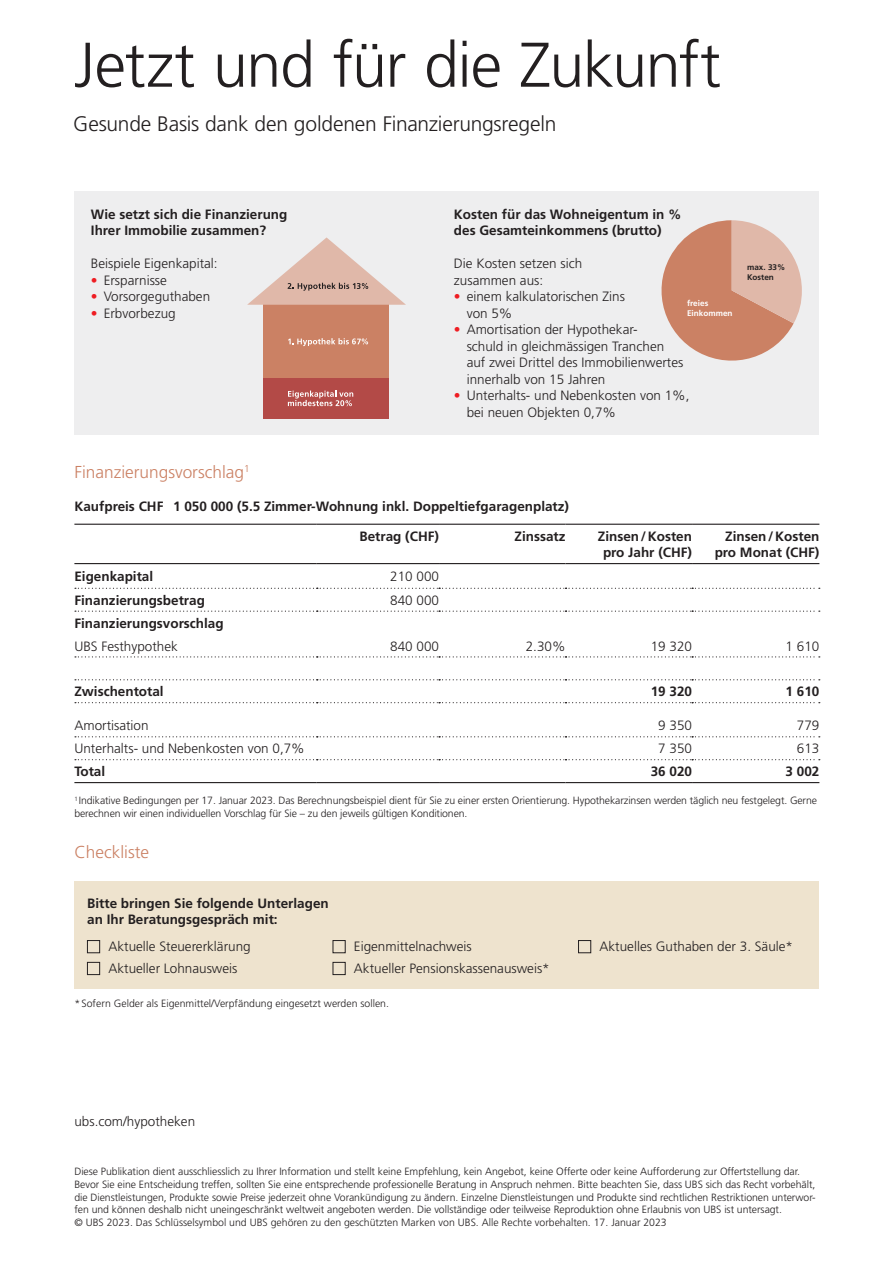
<style>
.page{position:relative;width:893px;height:1263px;background:#fff}
.page>*{position:absolute;margin:0;border:0;box-sizing:border-box;transform-origin:0 0}
.t1{font:300 63px "Frutiger LT Std";letter-spacing:-.025em;color:#231f20}
.t2{font:300 21px "Frutiger LT Std";letter-spacing:-.01em;color:#231f20}
.t3{font:300 17.25px "Frutiger LT Std";color:#cb8164}
.t4{font:300 13.5px/16.5px "Frutiger LT Std";color:#231f20}
.t5{font:700 13.5px/16.5px "Frutiger LT Std";color:#231f20}
.t6{font:300 10.5px/12.6px "Frutiger LT Std";letter-spacing:-.005em;color:#231f20}
.t7{font:300 8.25px/9.9px "Frutiger 45";color:#fff}
.t8{font:300 8.25px/9.9px "Frutiger 45";color:#231f20}
.s1{color:#ee1d23}
</style>
<div class="page">
<div style="left:74px;top:191px;width:745px;height:244px;background:#eeeeef"></div>
<div style="left:264px;top:378px;width:125px;height:40px;background:#b34a47"></div>
<div style="left:264px;top:304px;width:125px;height:74px;background:#cb8164"></div>
<svg style="left:288px;top:391px;width:65px;height:15px"></svg>
<svg style="left:247px;top:237px;width:159px;height:68px"></svg>
<svg style="left:288px;top:338px;width:80px;height:8px"></svg>
<svg style="left:661px;top:220px;width:141px;height:141px"></svg>
<svg style="left:75px;top:588px;width:745px;height:1px"></svg>
<svg style="left:75px;top:611px;width:745px;height:1px"></svg>
<svg style="left:75px;top:656px;width:745px;height:1px"></svg>
<svg style="left:75px;top:679px;width:745px;height:1px"></svg>
<svg style="left:75px;top:702px;width:745px;height:1px"></svg>
<hr style="left:74px;top:563px;width:243px;height:1px;background:#231f20">
<hr style="left:317px;top:563px;width:122px;height:1px;background:#231f20">
<hr style="left:439px;top:563px;width:127px;height:1px;background:#231f20">
<hr style="left:566px;top:563px;width:126px;height:1px;background:#231f20">
<hr style="left:692px;top:563px;width:127px;height:1px;background:#231f20">
<svg style="left:75px;top:736px;width:745px;height:1px"></svg>
<svg style="left:75px;top:759px;width:745px;height:1px"></svg>
<hr style="left:74px;top:782px;width:243px;height:1px;background:#231f20">
<hr style="left:317px;top:782px;width:122px;height:1px;background:#231f20">
<hr style="left:439px;top:782px;width:127px;height:1px;background:#231f20">
<hr style="left:566px;top:782px;width:126px;height:1px;background:#231f20">
<hr style="left:692px;top:782px;width:127px;height:1px;background:#231f20">
<hr style="left:74px;top:524px;width:243px;height:1px;background:#231f20">
<hr style="left:317px;top:524px;width:122px;height:1px;background:#231f20">
<hr style="left:439px;top:524px;width:127px;height:1px;background:#231f20">
<hr style="left:566px;top:524px;width:126px;height:1px;background:#231f20">
<hr style="left:692px;top:524px;width:127px;height:1px;background:#231f20">
<div style="left:74px;top:881px;width:745px;height:107px;background:#eee3ce"></div>
<div style="left:87px;top:940px;width:13px;height:13px;border:1px solid #231f20"></div>
<div style="left:87px;top:962px;width:13px;height:13px;border:1px solid #231f20"></div>
<div style="left:333px;top:940px;width:12px;height:13px;border:1px solid #231f20"></div>
<div style="left:333px;top:962px;width:12px;height:13px;border:1px solid #231f20"></div>
<div style="left:578px;top:940px;width:13px;height:13px;border:1px solid #231f20"></div>
<h1 class="t1" style="left:74px;top:29px;width:648px">Jetzt und für die Zukunft</h1>
<h2 class="t2" style="left:73px;top:112px;width:485px">Gesunde Basis dank den goldenen Finanzierungsregeln</h2>
<p class="t5" style="left:91px;top:206px;width:198px">Wie setzt sich die Finanzierung<br>Ihrer Immobilie zusammen?</p>
<p class="t4" style="left:91px;top:255px;width:128px">Beispiele Eigenkapital:</p>
<p class="t4" style="left:91px;top:272px;width:78px"><span class="s1">•</span> Ersparnisse</p>
<p class="t4" style="left:91px;top:288px;width:121px"><span class="s1">•</span> Vorsorgeguthaben</p>
<p class="t4" style="left:91px;top:305px;width:86px"><span class="s1">•</span> Erbvorbezug</p>
<p class="t5" style="left:454px;top:206px;width:229px">Kosten für das Wohneigentum in % des Gesamteinkommens (brutto)</p>
<p class="t4" style="left:454px;top:255px;width:130px">Die Kosten setzen sich zusammen aus:</p>
<p class="t4" style="left:467px;top:288px;width:160px;text-indent:-13px"><span class="s1">•</span> einem kalkulatorischen Zins von 5%</p>
<p class="t4" style="left:467px;top:321px;width:218px;text-indent:-13px"><span class="s1">•</span> Amortisation der Hypothekar-<br>schuld in gleichmässigen Tranchen auf zwei Drittel des Immobilienwertes innerhalb von 15 Jahren</p>
<p class="t4" style="left:467px;top:387px;width:224px;text-indent:-13px"><span class="s1">•</span> Unterhalts- und Nebenkosten von 1%, bei neuen Objekten 0,7%</p>
<p class="t7" style="left:687px;top:298px;width:47px">freies<br>Einkommen</p>
<p class="t8" style="left:747px;top:262px;width:40px">max. 33%<br>Kosten</p>
<h3 class="t3" style="left:74px;top:462px;width:177px">Finanzierungsvorschlag<sup>1</sup></h3>
<p class="t5" style="left:74px;top:498px;width:91px">Kaufpreis CHF</p>
<p class="t5" style="left:360px;top:492px;width:211px;line-height:29.7px;text-indent:-186px">1 050 000 (5.5 Zimmer-Wohnung inkl. Doppeltiefgaragenplatz)<br>Betrag (CHF)</p>
<p class="t5" style="left:515px;top:528px;width:53px">Zinssatz</p>
<p class="t5" style="left:598px;top:528px;width:96px;text-align:center">Zinsen/Kosten pro Jahr (CHF)</p>
<p class="t5" style="left:715px;top:528px;width:106px;text-align:right">Zinsen/Kosten pro Monat (CHF)</p>
<p class="t5" style="left:74px;top:568px;width:80px">Eigenkapital</p>
<p class="t4" style="left:390px;top:568px;width:50px">210 000</p>
<p class="t5" style="left:74px;top:592px;width:132px">Finanzierungsbetrag</p>
<p class="t4" style="left:390px;top:592px;width:50px">840 000</p>
<p class="t5" style="left:74px;top:615px;width:151px">Finanzierungsvorschlag</p>
<p class="t4" style="left:74px;top:638px;width:105px">UBS Festhypothek</p>
<p class="t4" style="left:390px;top:638px;width:50px">840 000</p>
<p class="t4" style="left:526px;top:638px;width:41px">2.30%</p>
<p class="t4" style="left:651px;top:638px;width:43px">19 320</p>
<p class="t4" style="left:786px;top:638px;width:35px">1 610</p>
<p class="t5" style="left:74px;top:683px;width:91px">Zwischentotal</p>
<p class="t5" style="left:651px;top:683px;width:43px">19 320</p>
<p class="t5" style="left:786px;top:683px;width:35px">1 610</p>
<p class="t4" style="left:74px;top:718px;width:76px">Amortisation</p>
<p class="t4" style="left:658px;top:718px;width:35px">9 350</p>
<p class="t4" style="left:797px;top:718px;width:24px">779</p>
<p class="t4" style="left:74px;top:741px;width:232px">Unterhalts- und Nebenkosten von 0,7%</p>
<p class="t4" style="left:658px;top:741px;width:35px">7 350</p>
<p class="t4" style="left:797px;top:741px;width:24px">613</p>
<p class="t5" style="left:74px;top:763px;width:32px">Total</p>
<p class="t5" style="left:651px;top:763px;width:43px">36 020</p>
<p class="t5" style="left:786px;top:763px;width:35px">3 002</p>
<p class="t6" style="left:74px;top:794px;width:744px"><sup>1</sup> Indikative Bedingungen per 17. Januar 2023. Das Berechnungsbeispiel dient für Sie zu einer ersten Orientierung. Hypothekarzinsen werden täglich neu festgelegt. Gerne berechnen wir einen individuellen Vorschlag für Sie – zu den jeweils gültigen Konditionen.</p>
<h3 class="t3" style="left:74px;top:842px;width:76px">Checkliste</h3>
<p class="t5" style="left:87px;top:895px;width:243px">Bitte bringen Sie folgende Unterlagen an Ihr Beratungsgespräch mit:</p>
<p class="t4" style="left:108px;top:936px;width:144px;line-height:21.8px">Aktuelle Steuererklärung<br>Aktueller Lohnausweis</p>
<p class="t4" style="left:354px;top:936px;width:197px;line-height:21.8px">Eigenmittelnachweis<br>Aktueller Pensionskassenausweis*</p>
<p class="t4" style="left:599px;top:939px;width:195px">Aktuelles Guthaben der 3. Säule*</p>
<p class="t6" style="left:74px;top:997px;width:316px">*Sofern Gelder als Eigenmittel/Verpfändung eingesetzt werden sollen.</p>
<p class="t4" style="left:74px;top:1113px;width:122px">ubs.com/hypotheken</p>
<p class="t6" style="left:74px;top:1165px;width:743px">Diese Publikation dient ausschliesslich zu Ihrer Information und stellt keine Empfehlung, kein Angebot, keine Offerte oder keine Aufforderung zur Offertstellung dar.<br>Bevor Sie eine Entscheidung treffen, sollten Sie eine entsprechende professionelle Beratung in Anspruch nehmen. Bitte beachten Sie, dass UBS sich das Recht vorbehält, die Dienstleistungen, Produkte sowie Preise jederzeit ohne Vorankündigung zu ändern. Einzelne Dienstleistungen und Produkte sind rechtlichen Restriktionen unterwor&shy;fen und können deshalb nicht uneingeschränkt weltweit angeboten werden. Die vollständige oder teilweise Reproduktion ohne Erlaubnis von UBS ist untersagt.<br>© UBS 2023. Das Schlüsselsymbol und UBS gehören zu den geschützten Marken von UBS. Alle Rechte vorbehalten. 17. Januar 2023</p>
</div>
